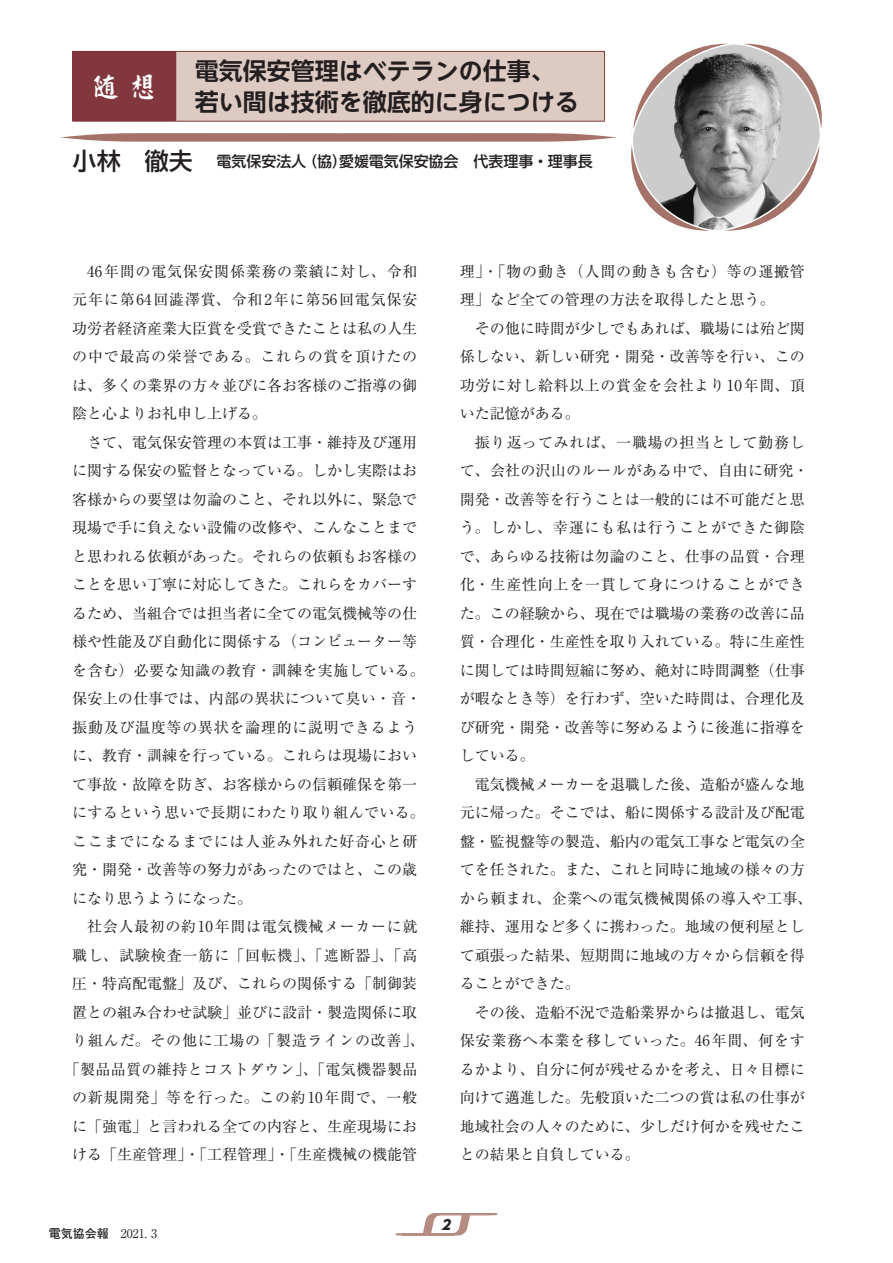
<style>
.page{position:relative;width:893px;height:1263px;background:#fff}
.page>*{position:absolute;margin:0;border:0;box-sizing:border-box;transform-origin:0 0}
.t1{font:28.5px "ntc New Kaisyotai";color:#fff}
.t2{font:700 24px/31.5px "UD Shin Go NT Pro De";color:#231f20}
.t3{font:15px/28.5px "Ryumin Pro";color:#231f20}
.t4{font:500 15px "UD Shin Go NT Pro";letter-spacing:-.005em;color:#231f20}
.t5{font:15px "Ryumin Pro";letter-spacing:.06em;color:#231f20}
.t6{font:15px "Ryumin Pro";letter-spacing:.025em;color:#231f20}
.t7{font:15px "Ryumin Pro";letter-spacing:.055em;color:#231f20}
.t8{font:15px "Ryumin Pro";letter-spacing:.045em;color:#231f20}
.t9{font:15px "Ryumin Pro";letter-spacing:.04em;color:#231f20}
.t10{font:800 13.5px "UD Shin Go NT Pro";color:#231f20}
.t11{font:700 12px "Futo Go B101 Pro";color:#231f20}
.s1{font-size:24px}
.s2{font-family:"Ryumin Pro";font-weight:400}
</style>
<div class="page">
<svg style="left:395px;top:1213px;width:103px;height:23px"></svg>
<svg style="left:60px;top:43px;width:762px;height:188px"></svg>
<h2 class="t2" style="left:195px;top:54px;width:385px">電気保安管理はベテランの仕事、若い間は技術を徹底的に身につける</h2>
<p class="t4" style="left:73px;top:149px;width:522px"><span class="s1">小林　徹夫　</span>電気保安法人（協）愛媛電気保安協会　代表理事・理事長</p>
<h1 class="t1" style="left:91px;top:72px;width:68px">随想</h1>
<p class="t3" style="left:72px;top:256px;width:347px;text-align:justify;text-indent:15px">46年間の電気保安関係業務の業績に対し、令和元年に第64回澁澤賞、令和2年に第56回電気保安功労者経済産業大臣賞を受賞できたことは私の人生の中で最高の栄誉である。これらの賞を頂けたのは、多くの業界の方々並びに各お客様のご指導の御陰と心よりお礼申し上げる。</p>
<p class="t3" style="left:72px;top:427px;width:354px;text-indent:15px">さて、電気保安管理の本質は工事・維持及び運用に関する保安の監督となっている。しかし実際はお客様からの要望は勿論のこと、それ以外に、緊急で現場で手に負えない設備の改修や、こんなことまでと思われる依頼があった。それらの依頼もお客様のことを思い丁寧に対応してきた。これらをカバーするため、当組合では担当者に全ての電気機械等の仕様や性能及び自動化に関係する（コンピューター等を含む）必要な知識の教育・訓練を実施している。保安上の仕事では、内部の異状について臭い・音・振動及び温度等の異状を論理的に説明できるように、教育・訓練を行っている。これらは現場において事故・故障を防ぎ、お客様からの信頼確保を第一にするという思いで長期にわたり取り組んでいる。ここまでになるまでには人並み外れた好奇心と研究・開発・改善等の努力があったのではと、この歳になり思うようになった。</p>
<p class="t9" style="left:87px;top:915px;width:332px">社会人最初の約10年間は電気機械メーカーに就</p>
<p class="t5" style="left:72px;top:943px;width:347px">職し、試験検査一筋に「回転機」、「遮断器」、「高</p>
<p class="t3" style="left:72px;top:968px;width:346px">圧・特高配電盤」及び、これらの関係する「制御装</p>
<p class="t3" style="left:72px;top:997px;width:346px">置との組み合わせ試験」並びに設計・製造関係に取</p>
<p class="t7" style="left:72px;top:1029px;width:354px">り組んだ。その他に工場の「製造ラインの改善」、</p>
<p class="t6" style="left:65px;top:1057px;width:354px">「製品品質の維持とコストダウン」、「電気機器製品</p>
<p class="t8" style="left:72px;top:1086px;width:346px">の新規開発」等を行った。この約10年間で、一般</p>
<p class="t3" style="left:72px;top:1111px;width:346px">に「強電」と言われる全ての内容と、生産現場にお</p>
<p class="t3" style="left:72px;top:1139px;width:346px">ける「生産管理」・「工程管理」・「生産機械の機能管</p>
<p class="t11" style="left:49px;top:1224px;width:110px">電気協会報　<span class="s2">2021. 3</span></p>
<p class="t3" style="left:460px;top:256px;width:347px">理」・「物の動き（人間の動きも含む）等の運搬管理」など全ての管理の方法を取得したと思う。</p>
<p class="t3" style="left:460px;top:313px;width:347px;text-align:justify;text-indent:15px">その他に時間が少しでもあれば、職場には殆ど関係しない、新しい研究・開発・改善等を行い、この功労に対し給料以上の賞金を会社より10年間、頂いた記憶がある。</p>
<p class="t3" style="left:460px;top:427px;width:350px;text-indent:15px">振り返ってみれば、一職場の担当として勤務して、会社の沢山のルールがある中で、自由に研究・開発・改善等を行うことは一般的には不可能だと思う。しかし、幸運にも私は行うことができた御陰で、あらゆる技術は勿論のこと、仕事の品質・合理化・生産性向上を一貫して身につけることができた。この経験から、現在では職場の業務の改善に品質・合理化・生産性を取り入れている。特に生産性に関しては時間短縮に努め、絶対に時間調整（仕事が暇なとき等）を行わず、空いた時間は、合理化及び研究・開発・改善等に努めるように後進に指導をしている。</p>
<p class="t3" style="left:460px;top:769px;width:354px;text-indent:15px">電気機械メーカーを退職した後、造船が盛んな地元に帰った。そこでは、船に関係する設計及び配電盤・監視盤等の製造、船内の電気工事など電気の全てを任された。また、これと同時に地域の様々の方から頼まれ、企業への電気機械関係の導入や工事、維持、運用など多くに携わった。地域の便利屋として頑張った結果、短期間に地域の方々から信頼を得ることができた。</p>
<p class="t3" style="left:460px;top:997px;width:346px;text-align:justify;text-indent:15px">その後、造船不況で造船業界からは撤退し、電気保安業務へ本業を移していった。46年間、何をするかより、自分に何が残せるかを考え、日々目標に向けて邁進した。先般頂いた二つの賞は私の仕事が地域社会の人々のために、少しだけ何かを残せたことの結果と自負している。</p>
<p class="t10" style="left:442px;top:1213px;width:10px">2</p>
</div>
